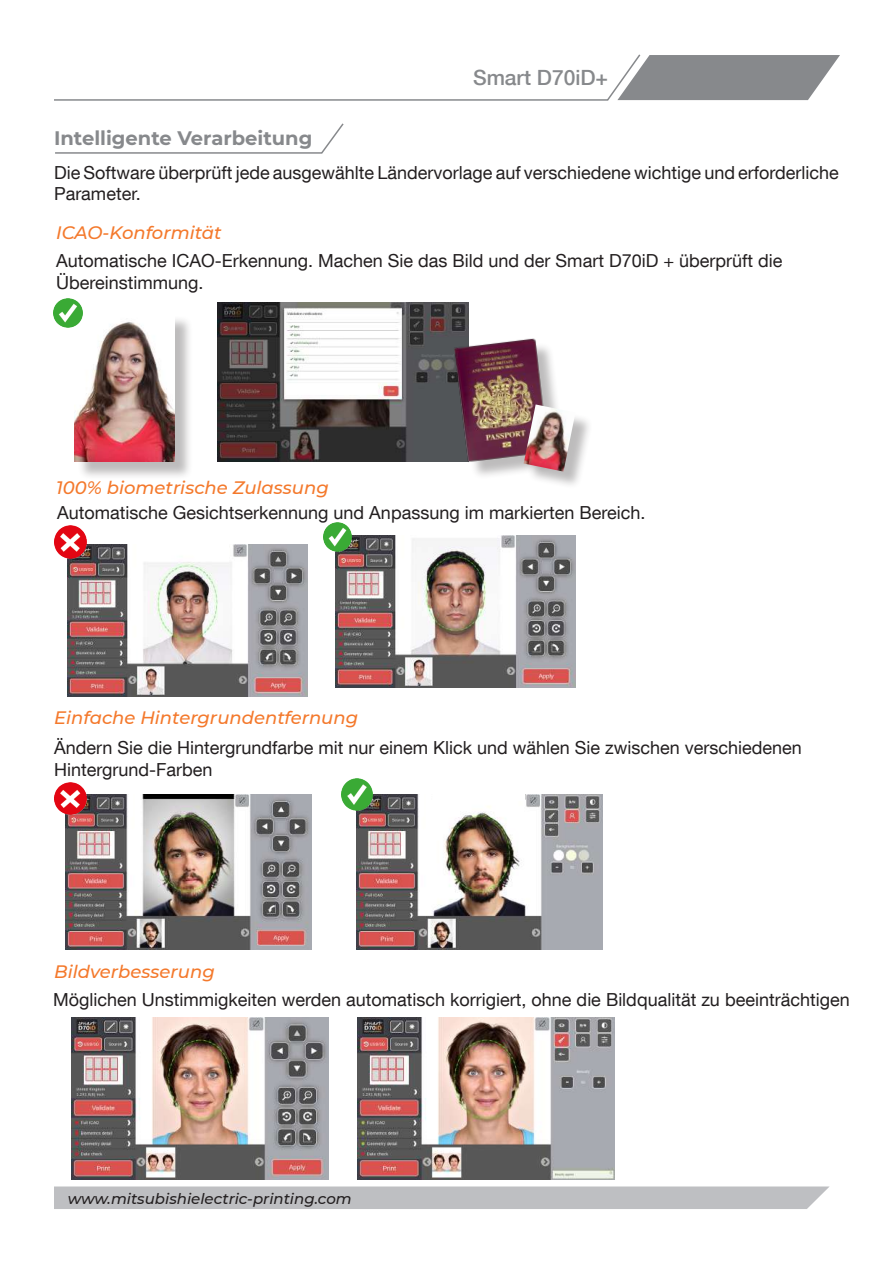
<style>
.page{position:relative;width:893px;height:1263px;background:#fff}
.page>*{position:absolute;margin:0;border:0;box-sizing:border-box;transform-origin:0 0}
.t1{font:500 21px "Helvetica Neue LT Com";color:#87898c}
.t2{font:700 19.5px "Montserrat";color:#87898c}
.t3{font:18px/21.6px "Helvetica Neue LT Com";color:#231f20}
.t4{font:italic 500 18px "Montserrat";color:#f4792c}
.t5{font:italic 500 15px "Montserrat";color:#231f20}
</style>
<div class="page">
<img style="left:357px;top:794px;width:245px;height:155px">
<div style="left:434px;top:794px;width:91px;height:7px;background:#fff"></div>
<img style="left:217px;top:303px;width:252px;height:159px">
<img style="left:66px;top:794px;width:245px;height:155px">
<img style="left:68px;top:545px;width:240px;height:151px">
<img style="left:335px;top:536px;width:240px;height:151px">
<img style="left:440px;top:325px;width:116px;height:150px">
<div style="left:77px;top:315px;width:116px;height:165px;background:#231f20;opacity:.3"></div>
<img style="left:75px;top:313px;width:99px;height:149px">
<div style="left:526px;top:407px;width:67px;height:82px;background:#231f20;opacity:.3"></div>
<img style="left:524px;top:404px;width:51px;height:68px">
<img style="left:54px;top:299px;width:28px;height:28px">
<img style="left:323px;top:522px;width:29px;height:29px">
<img style="left:341px;top:779px;width:31px;height:31px">
<img style="left:54px;top:782px;width:32px;height:33px">
<img style="left:54px;top:526px;width:32px;height:32px">
<img style="left:71px;top:1017px;width:257px;height:163px">
<img style="left:357px;top:1017px;width:258px;height:163px">
<div style="left:54px;top:1186px;width:776px;height:23px;background:#bebfc2"></div>
<svg style="left:54px;top:54px;width:786px;height:47px"></svg>
<svg style="left:55px;top:123px;width:289px;height:31px"></svg>
<p class="t2" style="left:54px;top:124px;width:260px">Intelligente Verarbeitung</p>
<p class="t1" style="left:473px;top:65px;width:137px">Smart D70iD+</p>
<p class="t3" style="left:54px;top:161px;width:786px">Die Software überprüft jede ausgewählte Ländervorlage auf verschiedene wichtige und erforderliche<br>Parameter.</p>
<p class="t4" style="left:56px;top:220px;width:167px">ICAO-Konformität</p>
<p class="t3" style="left:56px;top:249px;width:728px">Automatische ICAO-Erkennung. Machen Sie das Bild und der Smart D70iD + überprüft die<br>Übereinstimmung.</p>
<p class="t4" style="left:56px;top:475px;width:274px">100% biometrische Zulassung</p>
<p class="t3" style="left:57px;top:502px;width:590px">Automatische Gesichtserkennung und Anpassung im markierten Bereich.</p>
<p class="t4" style="left:54px;top:705px;width:305px">Einfache Hintergrundentfernung</p>
<p class="t3" style="left:54px;top:737px;width:749px">Ändern Sie die Hintergrundfarbe mit nur einem Klick und wählen Sie zwischen verschiedenen<br>Hintergrund-Farben</p>
<p class="t4" style="left:54px;top:958px;width:162px">Bildverbesserung</p>
<p class="t3" style="left:53px;top:989px;width:798px">Möglichen Unstimmigkeiten werden automatisch korrigiert, ohne die Bildqualität zu beeinträchtigen</p>
<p class="t5" style="left:68px;top:1188px;width:285px">www.mitsubishielectric-printing.com</p>
</div>
